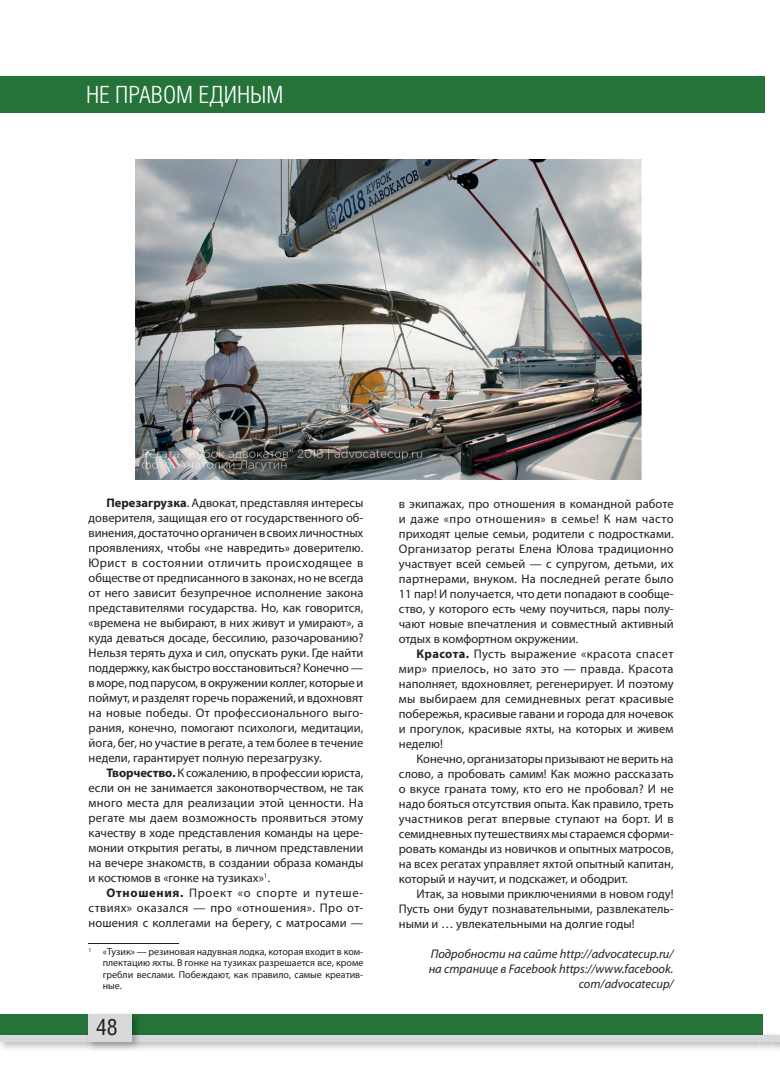
<style>
.page{position:relative;width:780px;height:1088px;background:#fff}
.page>*{position:absolute;margin:0;border:0;box-sizing:border-box;transform-origin:0 0}
.t1{font:300 23.75px "Helios Cond";color:#fff;scale:1.04 1}
.t2{font:22.5px "Helios Cond";color:#231f20}
.t3{font:12.5px/15px "Myriad Pro";color:#231f20;text-align:justify}
.t4{font:italic 12.5px/15px "Myriad Pro";color:#231f20;text-align:right}
.t5{font:10px/11.2px "Myriad Pro";color:#231f20;text-align:justify}
.s1{font-weight:700}
</style>
<div class="page">
<div style="left:0;top:1014px;width:762px;height:22px;background:#267339"></div>
<div style="left:0;top:76px;width:764px;height:37px;background:#267339"></div>
<div style="left:0;top:1035px;width:762px;height:6px;background:#d8d9db"></div>
<img style="left:772px;top:1034px;width:8px;height:15px">
<img style="left:759px;top:1031px;width:13px;height:18px">
<svg style="left:759px;top:1031px;width:3px;height:10px"></svg>
<div style="left:762px;top:1035px;width:18px;height:6px;background:#d8d9db"></div>
<img style="left:86px;top:1014px;width:56px;height:37px">
<div style="left:89px;top:1014px;width:43px;height:27px;background:#d8d9db"></div>
<hr style="left:89px;top:943px;width:90px;height:1px;background:#231f20">
<img style="left:136px;top:159px;width:506px;height:321px">
<h1 class="t1" style="left:86px;top:81px;width:191px">НЕ ПРАВОМ ЕДИНЫМ</h1>
<p class="t3" style="left:89px;top:496px;width:276px;text-indent:18px"><span class="s1">Перезагрузка</span>. Адвокат, представляя интересы доверителя, защищая его от государственного об&shy;винения, достаточно органичен в своих личностных проявлениях, чтобы «не навредить» доверителю.<br>Юрист в состоянии отличить происходящее в обществе от предписанного в законах, но не всегда от него зависит безупречное исполнение закона представителями государства. Но, как говорится, «времена не выбирают, в них живут и умирают», а куда деваться досаде, бессилию, разочарованию?<br>Нельзя терять духа и сил, опускать руки. Где найти поддержку, как быстро восстановиться? Конечно — в море, под парусом, в окружении коллег, которые и поймут, и разделят горечь поражений, и вдохновят на новые победы. От профессионального выго&shy;рания, конечно, помогают психологи, медитации, йога, бег, но участие в регате, а тем более в течение недели, гарантирует полную перезагрузку.</p>
<p class="t3" style="left:89px;top:766px;width:276px;text-indent:18px"><span class="s1">Творчество.</span> К сожалению, в профессии юриста, если он не занимается законотворчеством, не так много места для реализации этой ценности. На регате мы даем возможность проявиться этому качеству в ходе представления команды на цере&shy;монии открытия регаты, в личном представлении на вечере знакомств, в создании образа команды и костюмов в «гонке на тузиках»<sup>1</sup>.</p>
<p class="t3" style="left:89px;top:886px;width:276px;text-indent:18px"><span class="s1">Отношения.</span> Проект «о спорте и путеше&shy;ствиях» оказался — про «отношения». Про от&shy;ношения с коллегами на берегу, с матросами —</p>
<p class="t5" style="left:103px;top:947px;width:262px;text-indent:-14px"><sup>1</sup> «Тузик» — резиновая надувная лодка, которая входит в ком&shy;плектацию яхты. В гонке на тузиках разрешается все, кроме гребли веслами. Побеждают, как правило, самые креатив&shy;ные.</p>
<h2 class="t2" style="left:96px;top:1014px;width:23px">48</h2>
<p class="t3" style="left:399px;top:497px;width:276px">в экипажах, про отношения в командной работе и даже «про отношения» в семье! К нам часто приходят целые семьи, родители с подростками.<br>Организатор регаты Елена Юлова традиционно участвует всей семьей — с супругом, детьми, их партнерами, внуком. На последней регате было 11 пар! И получается, что дети попадают в сообще&shy;ство, у которого есть чему поучиться, пары полу&shy;чают новые впечатления и совместный активный отдых в комфортном окружении.</p>
<p class="t3" style="left:399px;top:647px;width:276px;text-indent:18px"><span class="s1">Красота.</span> Пусть выражение «красота спасет мир» приелось, но зато это — правда. Красота наполняет, вдохновляет, регенерирует. И поэтому мы выбираем для семидневных регат красивые побережья, красивые гавани и города для ночевок и прогулок, красивые яхты, на которых и живем неделю!</p>
<p class="t3" style="left:399px;top:752px;width:276px;text-indent:18px">Конечно, организаторы призывают не верить на слово, а пробовать самим! Как можно рассказать о вкусе граната тому, кто его не пробовал? И не надо бояться отсутствия опыта. Как правило, треть участников регат впервые ступают на борт. И в семидневных путешествиях мы стараемся сформи&shy;ровать команды из новичков и опытных матросов, на всех регатах управляет яхтой опытный капитан, который и научит, и подскажет, и ободрит.</p>
<p class="t3" style="left:399px;top:887px;width:276px;text-indent:18px">Итак, за новыми приключениями в новом году!<br>Пусть они будут познавательными, развлекатель&shy;ными и … увлекательными на долгие годы!</p>
<p class="t4" style="left:428px;top:946px;width:246px">Подробности на сайте http://advocatecup.ru/ на странице в Facebook https://www.facebook. com/advocatecup/</p>
</div>
